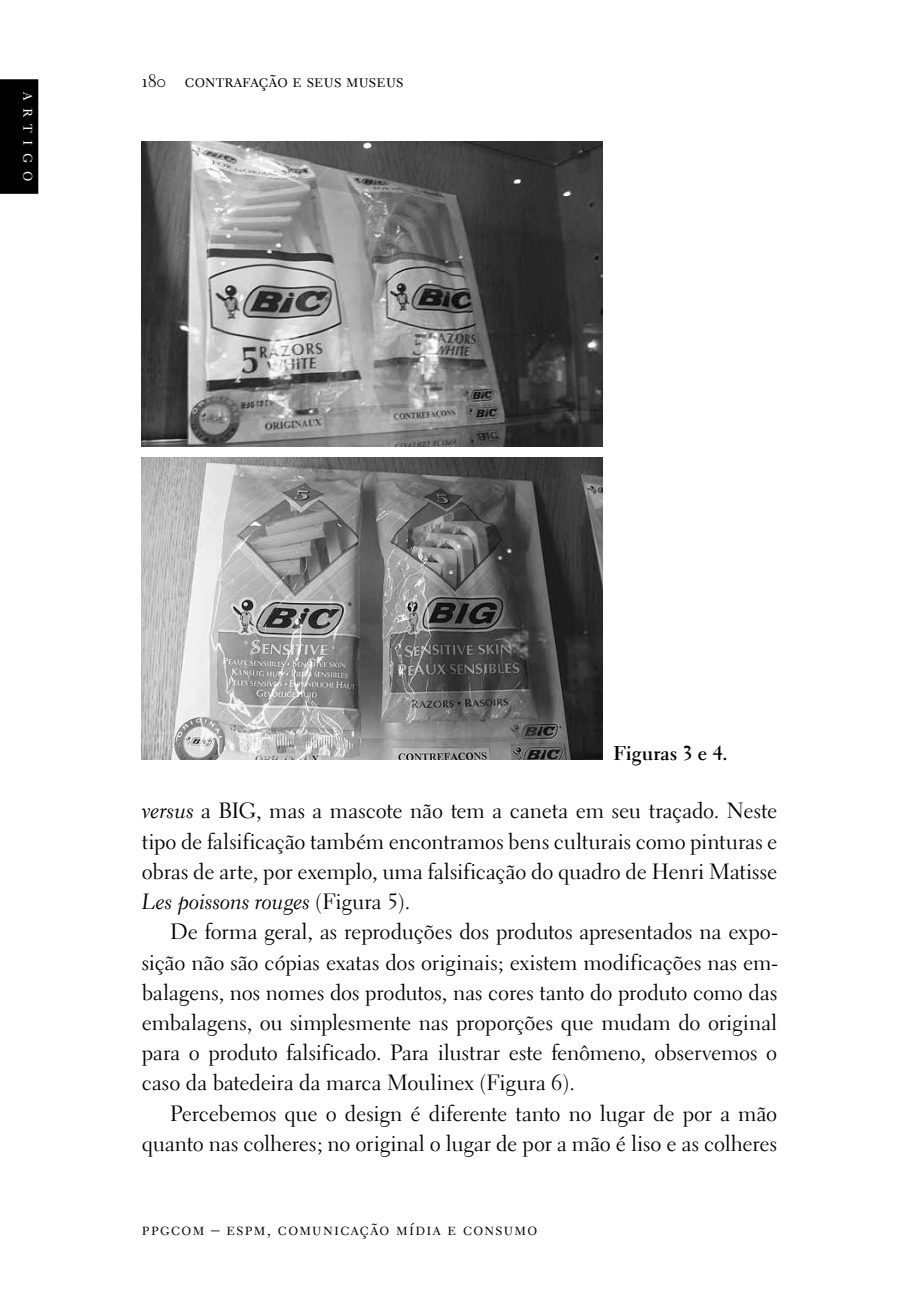
<style>
.page{position:relative;width:908px;height:1304px;background:#fff}
.page>*{position:absolute;margin:0;border:0;box-sizing:border-box;transform-origin:0 0}
.t1{font:22px/30.2px "Electra LH";letter-spacing:-.005em;color:#000;text-align:justify}
.t2{font:22px "Electra LH Cursive";color:#000}
.t3{font:700 20px "Electra LH";letter-spacing:.005em;color:#000}
.t4{font:18px "Electra LH Regular SC";letter-spacing:.01em;color:#000}
.t5{font:18px "Electra LH Regular SC";color:#fff}
.t6{font:17px "Electra LH Regular SC";letter-spacing:.075em;color:#000}
.s1{font-family:"Electra LH Cursive"}
.s2{font-family:"Electra LH"}
</style>
<div class="page">
<div style="left:0;top:79px;width:38px;height:115px;background:#000"></div>
<img style="left:142px;top:142px;width:460px;height:304px">
<img style="left:142px;top:458px;width:460px;height:302px">
<p class="t5" style="left:40px;top:92px;width:91px;rotate:90deg">a r t i g o</p>
<p class="t4" style="left:142px;top:70px;width:263px">180 contrafação e seus museus</p>
<p class="t3" style="left:613px;top:741px;width:116px">Figuras 3 e 4.</p>
<p class="t1" style="left:142px;top:796px;width:636px"><span class="s1">versus</span> a BIG, mas a mascote não tem a caneta em seu traçado. Neste tipo de falsificação também encontramos bens culturais como pinturas e obras de arte, por exemplo, uma falsificação do quadro de Henri Matisse</p>
<p class="t2" style="left:142px;top:888px;width:270px">Les poissons rouges <span class="s2">(Figura 5).</span></p>
<p class="t1" style="left:142px;top:917px;width:636px;text-indent:28px">De forma geral, as reproduções dos produtos apresentados na expo&shy;sição não são cópias exatas dos originais; existem modificações nas em&shy;balagens, nos nomes dos produtos, nas cores tanto do produto como das embalagens, ou simplesmente nas proporções que mudam do original para o produto falsificado. Para ilustrar este fenômeno, observemos o caso da batedeira da marca Moulinex (Figura 6).</p>
<p class="t1" style="left:142px;top:1098px;width:636px;text-align:right">Percebemos que o design é diferente tanto no lugar de por a mão quanto nas colheres; no original o lugar de por a mão é liso e as colheres</p>
<p class="t6" style="left:142px;top:1219px;width:396px">ppgcom – espm, comunicação mídia e consumo</p>
</div>
